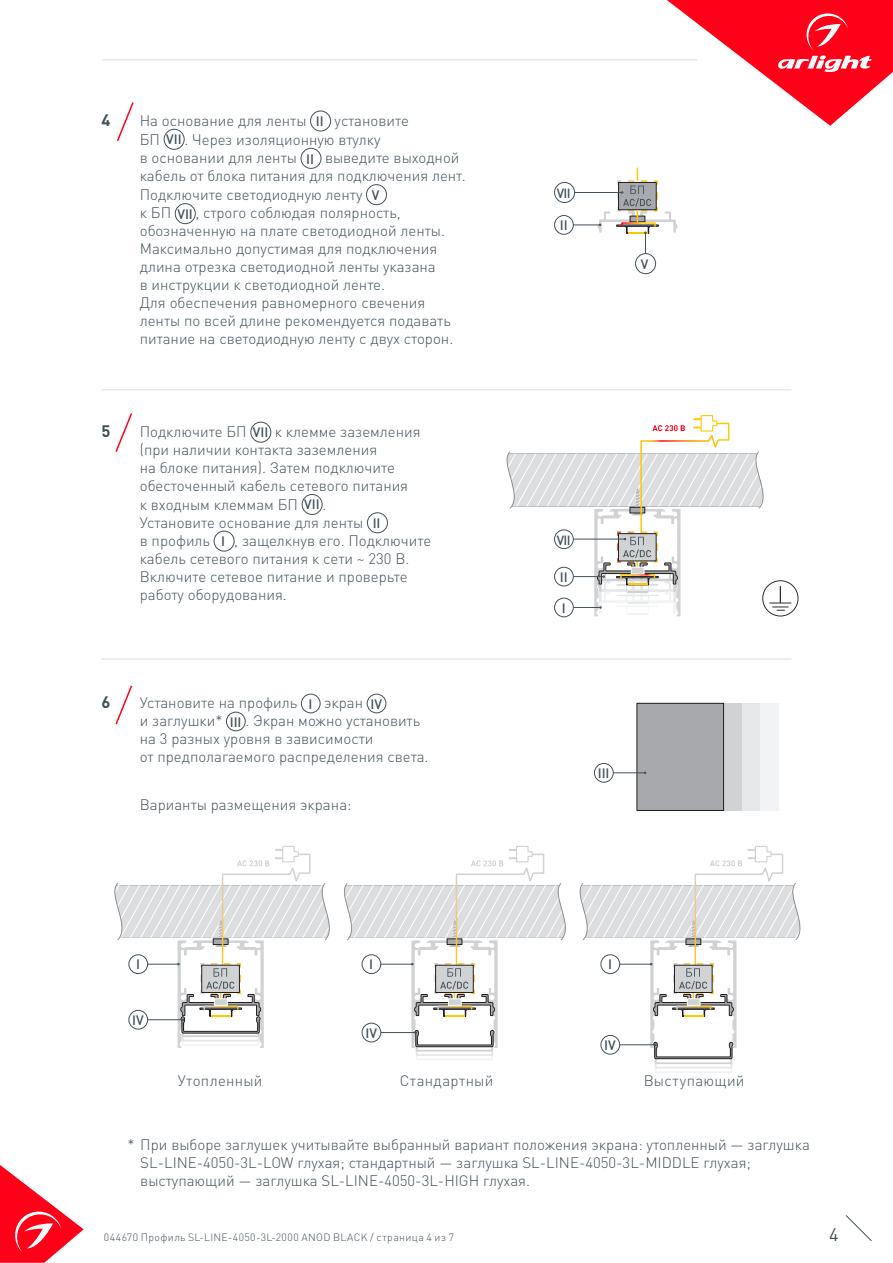
<style>
.page{position:relative;width:893px;height:1263px;background:#fff}
.page>*{position:absolute;margin:0;border:0;box-sizing:border-box;transform-origin:0 0}
.t1{font:18px "DIN Pro";color:#425159}
.t2{font:700 16.5px "DIN Pro";color:#425159}
.t3{font:300 15px/18px "DIN Pro";color:#425159}
.t4{font:300 15px "DIN Pro";letter-spacing:.02em;color:#425159}
.t5{font:300 15px "DIN Pro";letter-spacing:.03em;color:#425159}
.t6{font:500 13.5px "DIN Pro";color:#425159}
.t7{font:500 13.2px "DIN Pro";letter-spacing:-.05em;color:#425159}
.t8{font:300 10.5px "DIN Pro";letter-spacing:.04em;color:#425159}
</style>
<div class="page">
<svg style="left:0;top:1165px;width:84px;height:98px"></svg>
<svg style="left:845px;top:1215px;width:27px;height:26px"></svg>
<svg style="left:667px;top:0;width:226px;height:126px"></svg>
<hr style="left:102px;top:60px;width:595px;height:1px;background:#dcdddf">
<div style="left:692px;top:703px;width:86px;height:107px;background:#f2f3f4"></div>
<div style="left:674px;top:703px;width:86px;height:107px;background:#e6e7e9"></div>
<div style="left:655px;top:703px;width:87px;height:107px;background:#d1d2d4"></div>
<div style="left:554px;top:598px;width:19px;height:19px;border:1px solid #425159;border-radius:50%"></div>
<div style="left:554px;top:215px;width:19px;height:19px;border:1px solid #425159;border-radius:50%"></div>
<div style="left:251px;top:422px;width:20px;height:20px;border:1px solid #425159;border-radius:50%"></div>
<div style="left:302px;top:494px;width:20px;height:21px;border:1px solid #425159;border-radius:50%"></div>
<div style="left:367px;top:513px;width:21px;height:20px;border:1px solid #425159;border-radius:50%"></div>
<div style="left:214px;top:531px;width:20px;height:20px;border:1px solid #425159;border-radius:50%"></div>
<div style="left:301px;top:694px;width:19px;height:19px;border:1px solid #425159;border-radius:50%"></div>
<div style="left:367px;top:694px;width:19px;height:19px;border:1px solid #425159;border-radius:50%"></div>
<div style="left:226px;top:712px;width:19px;height:19px;border:1px solid #425159;border-radius:50%"></div>
<svg style="left:115px;top:413px;width:18px;height:39px"></svg>
<svg style="left:115px;top:685px;width:18px;height:40px"></svg>
<hr style="left:102px;top:659px;width:689px;height:1px;background:#dcdddf">
<hr style="left:102px;top:389px;width:689px;height:1px;background:#dcdddf">
<div style="left:310px;top:111px;width:21px;height:20px;border:1px solid #425159;border-radius:50%"></div>
<div style="left:164px;top:129px;width:20px;height:21px;border:1px solid #425159;border-radius:50%"></div>
<div style="left:301px;top:148px;width:20px;height:21px;border:1px solid #425159;border-radius:50%"></div>
<div style="left:366px;top:184px;width:21px;height:21px;border:1px solid #425159;border-radius:50%"></div>
<div style="left:175px;top:203px;width:20px;height:21px;border:1px solid #425159;border-radius:50%"></div>
<svg style="left:117px;top:102px;width:17px;height:39px"></svg>
<div style="left:635px;top:253px;width:21px;height:21px;border:1px solid #425159;border-radius:50%"></div>
<div style="left:554px;top:182px;width:21px;height:21px;border:1px solid #425159;border-radius:50%"></div>
<div style="left:637px;top:703px;width:87px;height:107px;background:#a8a9ad"></div>
<div style="left:637px;top:703px;width:87px;height:108px;border:1px solid #231f20"></div>
<div style="left:762px;top:580px;width:36px;height:36px;border:1px solid #312f30;border-radius:50%"></div>
<div style="left:594px;top:763px;width:19px;height:19px;border:1px solid #425159;border-radius:50%"></div>
<hr style="left:613px;top:772px;width:31px;height:1px;background:#425159">
<svg style="left:114px;top:846px;width:687px;height:227px"></svg>
<svg style="left:506px;top:415px;width:285px;height:201px"></svg>
<svg style="left:573px;top:168px;width:104px;height:86px"></svg>
<p class="t2" style="left:102px;top:109px;width:10px">4</p>
<p class="t3" style="left:140px;top:111px;width:168px">На основание для ленты</p>
<p class="t6" style="left:316px;top:112px;width:9px">II</p>
<p class="t3" style="left:335px;top:111px;width:76px">установите</p>
<p class="t3" style="left:140px;top:130px;width:22px">БП</p>
<p class="t6" style="left:166px;top:130px;width:17px">VII</p>
<p class="t3" style="left:140px;top:130px;width:242px;text-indent:45px">. Через изоляционную втулку в основании для ленты</p>
<p class="t3" style="left:140px;top:148px;width:327px;text-indent:185px">выведите выходной кабель от блока питания для подключения лент.<br>Подключите светодиодную ленту</p>
<p class="t6" style="left:306px;top:149px;width:9px">II</p>
<p class="t6" style="left:372px;top:186px;width:9px">V</p>
<p class="t3" style="left:140px;top:203px;width:315px;text-indent:56px">, строго соблюдая полярность, обозначенную на плате светодиодной ленты.<br>Максимально допустимая для подключения длина отрезка светодиодной ленты указана<br>в инструкции к светодиодной ленте.<br>Для обеспечения равномерного свечения ленты по всей длине рекомендуется подавать питание на светодиодную ленту с двух сторон.</p>
<p class="t3" style="left:140px;top:203px;width:33px">к БП</p>
<p class="t6" style="left:177px;top:205px;width:17px">VII</p>
<p class="t2" style="left:102px;top:420px;width:10px">5</p>
<p class="t3" style="left:140px;top:422px;width:108px">Подключите БП</p>
<p class="t6" style="left:253px;top:423px;width:17px">VII</p>
<p class="t3" style="left:140px;top:422px;width:282px;text-indent:135px">к клемме заземления (при наличии контакта заземления<br>на блоке питания). Затем подключите обесточенный кабель сетевого питания<br>к входным клеммам БП</p>
<p class="t6" style="left:304px;top:495px;width:17px">VII</p>
<p class="t3" style="left:140px;top:494px;width:225px;text-indent:183px">.<br>Установите основание для ленты</p>
<p class="t6" style="left:373px;top:514px;width:9px">II</p>
<p class="t3" style="left:140px;top:531px;width:72px">в профиль</p>
<p class="t6" style="left:221px;top:532px;width:5px">I</p>
<p class="t3" style="left:140px;top:531px;width:293px;text-indent:95px">, защелкнув его. Подключите кабель сетевого питания к сети ~ 230 В.<br>Включите сетевое питание и проверьте работу оборудования.</p>
<p class="t2" style="left:102px;top:691px;width:10px">6</p>
<p class="t3" style="left:140px;top:693px;width:159px">Установите на профиль</p>
<p class="t6" style="left:309px;top:695px;width:5px">I</p>
<p class="t3" style="left:324px;top:693px;width:41px">экран</p>
<p class="t6" style="left:371px;top:695px;width:13px">IV</p>
<p class="t3" style="left:140px;top:711px;width:84px">и заглушки*</p>
<p class="t6" style="left:230px;top:713px;width:13px">III</p>
<p class="t3" style="left:140px;top:711px;width:290px;text-indent:106px">. Экран можно установить на 3 разных уровня в зависимости<br>от предполагаемого распределения света.</p>
<p class="t3" style="left:140px;top:795px;width:213px">Варианты размещения экрана:</p>
<p class="t7" style="left:557px;top:184px;width:15px">VII</p>
<p class="t6" style="left:560px;top:216px;width:9px">II</p>
<p class="t6" style="left:641px;top:255px;width:9px">V</p>
<p class="t7" style="left:557px;top:531px;width:15px">VII</p>
<p class="t6" style="left:560px;top:568px;width:9px">II</p>
<p class="t6" style="left:562px;top:598px;width:5px">I</p>
<p class="t6" style="left:598px;top:764px;width:13px">III</p>
<p class="t6" style="left:136px;top:955px;width:5px">I</p>
<p class="t6" style="left:132px;top:1011px;width:13px">IV</p>
<p class="t6" style="left:369px;top:955px;width:5px">I</p>
<p class="t6" style="left:608px;top:955px;width:5px">I</p>
<p class="t6" style="left:365px;top:1024px;width:13px">IV</p>
<p class="t6" style="left:604px;top:1036px;width:13px">IV</p>
<p class="t4" style="left:178px;top:1070px;width:86px">Утопленный</p>
<p class="t5" style="left:400px;top:1070px;width:95px">Стандартный</p>
<p class="t4" style="left:644px;top:1070px;width:102px">Выступающий</p>
<p class="t3" style="left:140px;top:1135px;width:671px;text-indent:-13px">* При выборе заглушек учитывайте выбранный вариант положения экрана: утопленный — заглушка<br>SL-LINE-4050-3L-LOW глухая; стандартный — заглушка SL-LINE-4050-3L-MIDDLE глухая; выступающий — заглушка SL-LINE-4050-3L-HIGH глухая.</p>
<p class="t8" style="left:104px;top:1230px;width:352px">044670 Профиль SL-LINE-4050-3L-2000 ANOD BLACK / страница 4 из 7</p>
<p class="t1" style="left:829px;top:1222px;width:11px">4</p>
</div>
